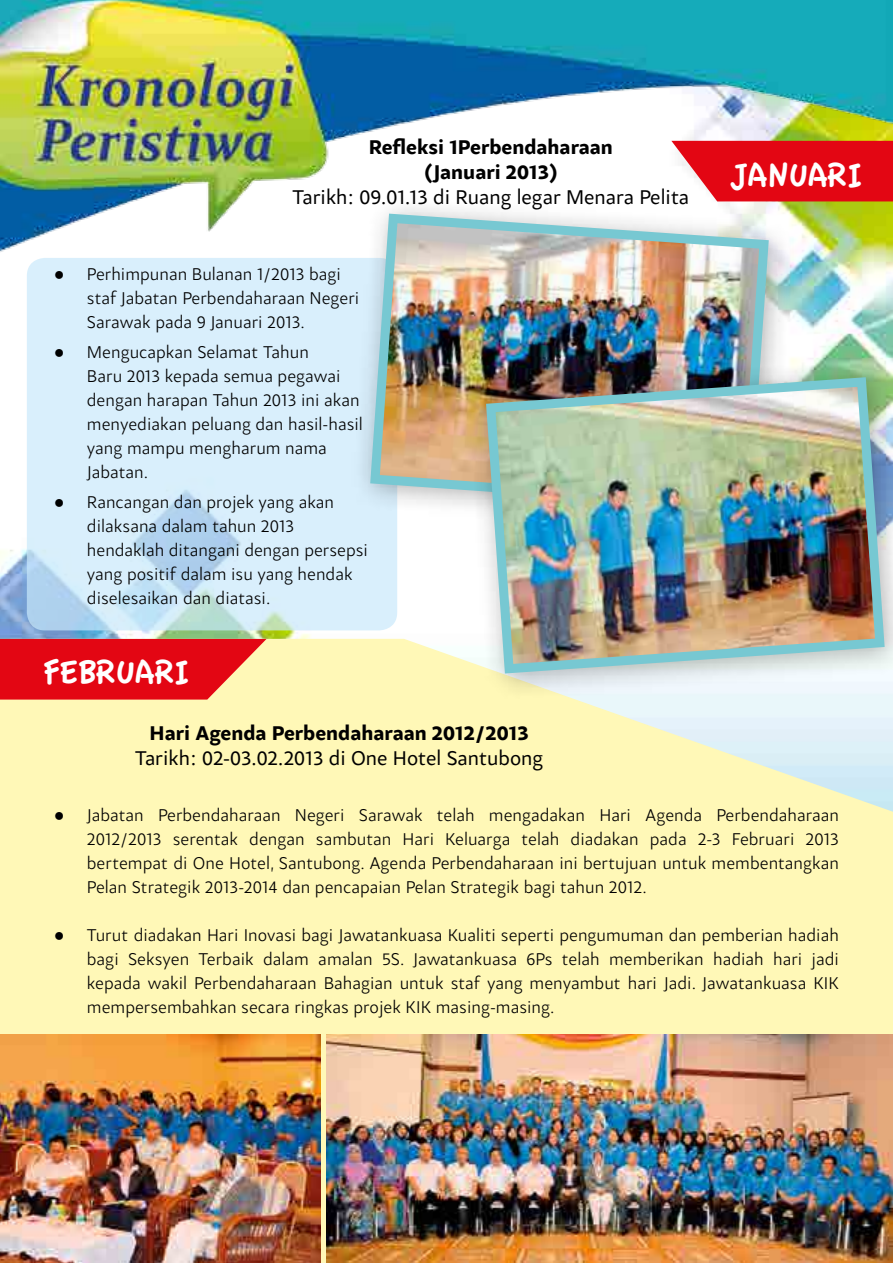
<style>
.page{position:relative;width:893px;height:1263px;background:#fff}
.page>*{position:absolute;margin:0;border:0;box-sizing:border-box;transform-origin:0 0}
.t1{font:36px "Apple Casual";color:#fff}
.t2{font:21px "Samo Sans Pro";color:#000}
.t3{font:700 21px/25.2px "Samo Sans Pro";color:#000;text-align:center}
.t4{font:300 18px/24px "Samo Sans Pro";color:#000}
.s1{font-family:"Franklin Gothic";font-weight:400}
</style>
<div class="page">
<img style="left:0;top:303px;width:893px;height:336px">
<svg style="left:27px;top:258px;width:370px;height:372px;background:#d4ebf9"></svg>
<div style="left:0;top:639px;width:893px;height:624px;background:#fff8b7"></div>
<img style="left:327px;top:1034px;width:566px;height:229px">
<img style="left:0;top:0;width:893px;height:303px">
<svg style="left:671px;top:141px;width:222px;height:60px;background:#e51c28"></svg>
<svg style="left:0;top:639px;width:267px;height:60px;background:#e62025"></svg>
<img style="left:0;top:1034px;width:320px;height:229px">
<div style="left:350px;top:194px;width:445px;height:342px;background:#000;opacity:.3"></div>
<img style="left:365px;top:209px;width:409px;height:306px">
<div style="left:466px;top:357px;width:427px;height:343px;background:#000;opacity:.3"></div>
<img style="left:481px;top:372px;width:408px;height:306px">
<p class="t3" style="left:369px;top:134px;width:246px">Refleksi 1Perbendaharaan (Januari 2013)</p>
<p class="t2" style="left:293px;top:184px;width:398px">Tarikh: 09.01.13 di Ruang legar Menara Pelita</p>
<p class="t4" style="left:87px;top:262px;width:274px;text-indent:-33px"><span class="s1">●</span> Perhimpunan Bulanan 1/2013 bagi staf Jabatan Perbendaharaan Negeri<br>Sarawak pada 9 Januari 2013.</p>
<p class="t4" style="left:87px;top:340px;width:278px;text-indent:-33px"><span class="s1">●</span> Mengucapkan Selamat Tahun<br>Baru 2013 kepada semua pegawai dengan harapan Tahun 2013 ini akan menyediakan peluang dan hasil-hasil yang mampu mengharum nama<br>Jabatan.</p>
<p class="t4" style="left:87px;top:490px;width:283px;text-indent:-33px"><span class="s1">●</span> Rancangan dan projek yang akan dilaksana dalam tahun 2013 hendaklah ditangani dengan persepsi yang positif dalam isu yang hendak diselesaikan dan diatasi.</p>
<h1 class="t1" style="left:730px;top:155px;width:134px">JANUARI</h1>
<h1 class="t1" style="left:43px;top:652px;width:148px">FEBRUARI</h1>
<p class="t3" style="left:150px;top:720px;width:380px">Hari Agenda Perbendaharaan 2012/2013</p>
<p class="t2" style="left:135px;top:745px;width:410px">Tarikh: 02-03.02.2013 di One Hotel Santubong</p>
<p class="t4" style="left:87px;top:803px;width:754px;text-align:justify;text-indent:-33px"><span class="s1">●</span> Jabatan Perbendaharaan Negeri Sarawak telah mengadakan Hari Agenda Perbendaharaan 2012/2013 serentak dengan sambutan Hari Keluarga telah diadakan pada 2-3 Februari 2013 bertempat di One Hotel, Santubong. Agenda Perbendaharaan ini bertujuan untuk membentangkan Pelan Strategik 2013-2014 dan pencapaian Pelan Strategik bagi tahun 2012.</p>
<p class="t4" style="left:87px;top:923px;width:754px;text-align:justify;text-indent:-33px"><span class="s1">●</span> Turut diadakan Hari Inovasi bagi Jawatankuasa Kualiti seperti pengumuman dan pemberian hadiah bagi Seksyen Terbaik dalam amalan 5S. Jawatankuasa 6Ps telah memberikan hadiah hari jadi kepada wakil Perbendaharaan Bahagian untuk staf yang menyambut hari Jadi. Jawatankuasa KIK mempersembahkan secara ringkas projek KIK masing-masing.</p>
</div>
